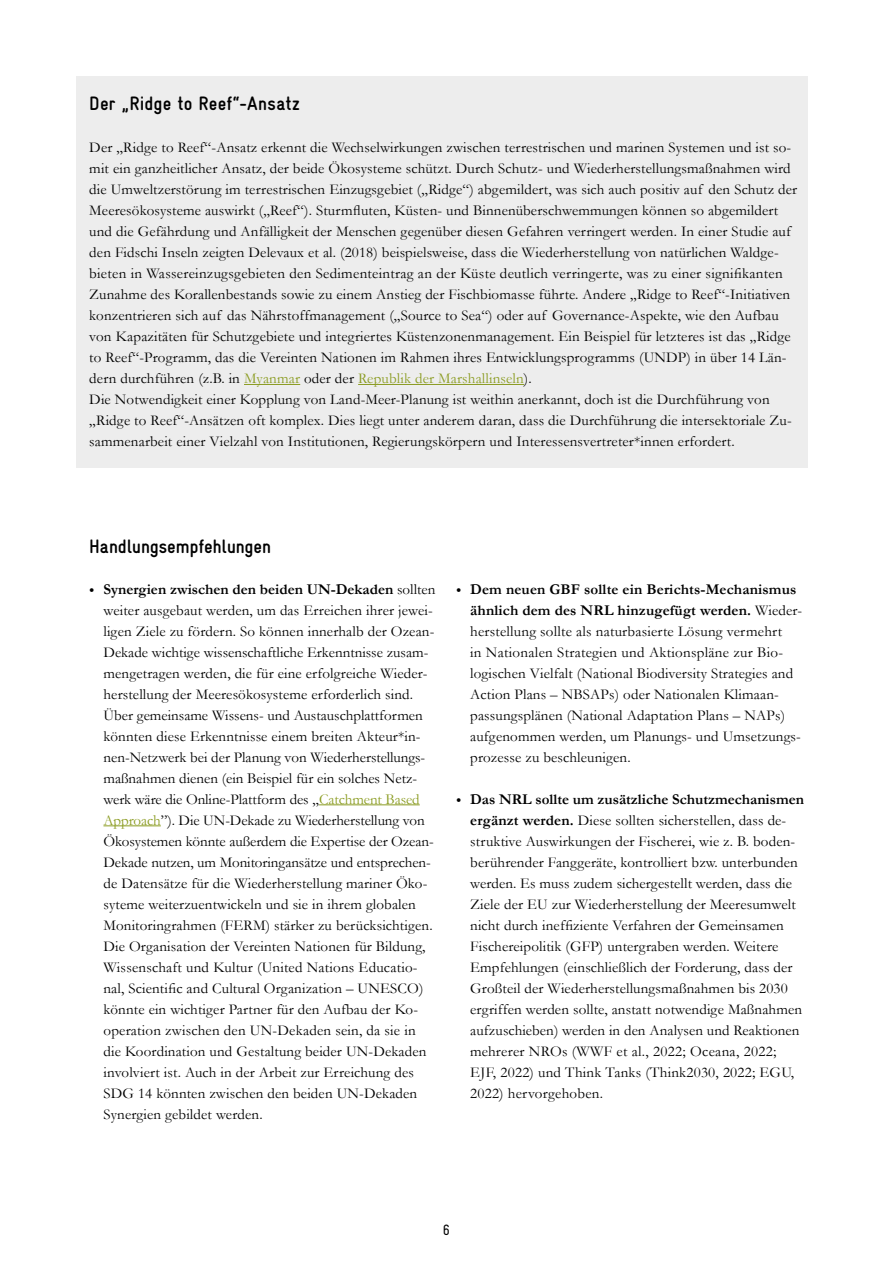
<style>
.page{position:relative;width:893px;height:1263px;background:#fff}
.page>*{position:absolute;margin:0;border:0;box-sizing:border-box;transform-origin:0 0}
.t1{font:700 19.5px "Gravur Condensed";letter-spacing:-.005em;color:#000}
.t2{font:15px/21px "Garamond";letter-spacing:.01em;color:#000}
.t3{font:15px "Gravur Condensed";color:#000}
.s1{color:#8b9c22}
.s2{font-weight:700}
</style>
<div class="page">
<hr style="left:319px;top:804px;width:101px;height:1px;background:#8b9c22">
<hr style="left:103px;top:825px;width:58px;height:1px;background:#8b9c22">
<div style="left:77px;top:77px;width:731px;height:391px;background:#ededed"></div>
<hr style="left:244px;top:384px;width:56px;height:1px;background:#8b9c22">
<hr style="left:358px;top:384px;width:166px;height:1px;background:#8b9c22">
<h1 class="t1" style="left:89px;top:93px;width:212px">Der „Ridge to Reef“-Ansatz</h1>
<p class="t2" style="left:89px;top:137px;width:709px">Der „Ridge to Reef“-Ansatz erkennt die Wechselwirkungen zwischen terrestrischen und marinen Systemen und ist so&shy;mit ein ganzheitlicher Ansatz, der beide Ökosysteme schützt. Durch Schutz- und Wiederherstellungsmaßnahmen wird die Umweltzerstörung im terrestrischen Einzugsgebiet („Ridge“) abgemildert, was sich auch positiv auf den Schutz der Meeresökosysteme auswirkt („Reef“). Sturmfluten, Küsten- und Binnenüberschwemmungen können so abgemildert und die Gefährdung und Anfälligkeit der Menschen gegenüber diesen Gefahren verringert werden. In einer Studie auf den Fidschi Inseln zeigten Delevaux et al. (2018) beispielsweise, dass die Wiederherstellung von natürlichen Waldge&shy;bieten in Wassereinzugsgebieten den Sedimenteintrag an der Küste deutlich verringerte, was zu einer signifikanten Zunahme des Korallenbestands sowie zu einem Anstieg der Fischbiomasse führte. Andere „Ridge to Reef“-Initiativen konzentrieren sich auf das Nährstoffmanagement („Source to Sea“) oder auf Governance-Aspekte, wie den Aufbau von Kapazitäten für Schutzgebiete und integriertes Küstenzonenmanagement. Ein Beispiel für letzteres ist das „Ridge to Reef“-Programm, das die Vereinten Nationen im Rahmen ihres Entwicklungsprogramms (UNDP) in über 14 Län&shy;dern durchführen (z.B. in <span class="s1">Myanmar</span> oder der <span class="s1">Republik der Marshallinseln</span>).<br>Die Notwendigkeit einer Kopplung von Land-Meer-Planung ist weithin anerkannt, doch ist die Durchführung von „Ridge to Reef“-Ansätzen oft komplex. Dies liegt unter anderem daran, dass die Durchführung die intersektoriale Zu&shy;sammenarbeit einer Vielzahl von Institutionen, Regierungskörpern und Interessensvertreter*innen erfordert.</p>
<h1 class="t1" style="left:89px;top:535px;width:183px">Handlungsempfehlungen</h1>
<p class="t2" style="left:89px;top:579px;width:7px">•</p>
<p class="t2" style="left:456px;top:579px;width:7px">•</p>
<p class="t2" style="left:103px;top:578px;width:333px"><span class="s2">Synergien zwischen den beiden UN-Dekaden</span> sollten weiter ausgebaut werden, um das Erreichen ihrer jewei&shy;ligen Ziele zu fördern. So können innerhalb der Ozean-Dekade wichtige wissenschaftliche Erkenntnisse zusam&shy;mengetragen werden, die für eine erfolgreiche Wieder&shy;herstellung der Meeresökosysteme erforderlich sind.<br>Über gemeinsame Wissens- und Austauschplattformen könnten diese Erkenntnisse einem breiten Akteur*in&shy;nen-Netzwerk bei der Planung von Wiederherstellungs&shy;maßnahmen dienen (ein Beispiel für ein solches Netz&shy;werk wäre die Online-Plattform des „<span class="s1">Catchment Based Approach</span>”). Die UN-Dekade zu Wiederherstellung von Ökosystemen könnte außerdem die Expertise der Ozean-Dekade nutzen, um Monitoringansätze und entsprechen&shy;de Datensätze für die Wiederherstellung mariner Öko&shy;syteme weiterzuentwickeln und sie in ihrem globalen Monitoringrahmen (FERM) stärker zu berücksichtigen.<br>Die Organisation der Vereinten Nationen für Bildung, Wissenschaft und Kultur (United Nations Educatio&shy;nal, Scientific and Cultural Organization – UNESCO) könnte ein wichtiger Partner für den Aufbau der Ko&shy;operation zwischen den UN-Dekaden sein, da sie in die Koordination und Gestaltung beider UN-Dekaden involviert ist. Auch in der Arbeit zur Erreichung des SDG 14 könnten zwischen den beiden UN-Dekaden Synergien gebildet werden.</p>
<p class="t2" style="left:470px;top:578px;width:333px"><span class="s2">Dem neuen GBF sollte ein Berichts-Mechanismus ähnlich dem des NRL hinzugefügt werden.</span> Wieder&shy;herstellung sollte als naturbasierte Lösung vermehrt<br>in Nationalen Strategien und Aktionspläne zur Bio&shy;logischen Vielfalt (National Biodiversity Strategies and Action Plans – NBSAPs) oder Nationalen Klimaan&shy;passungsplänen (National Adaptation Plans – NAPs) aufgenommen werden, um Planungs- und Umsetzungs&shy;prozesse zu beschleunigen.</p>
<p class="t2" style="left:470px;top:788px;width:335px"><span class="s2">Das NRL sollte um zusätzliche Schutzmechanismen ergänzt werden.</span> Diese sollten sicherstellen, dass de&shy;struktive Auswirkungen der Fischerei, wie z. B. boden&shy;berührender Fanggeräte, kontrolliert bzw. unterbunden werden. Es muss zudem sichergestellt werden, dass die Ziele der EU zur Wiederherstellung der Meeresumwelt nicht durch ineffiziente Verfahren der Gemeinsamen Fischereipolitik (GFP) untergraben werden. Weitere Empfehlungen (einschließlich der Forderung, dass der Großteil der Wiederherstellungsmaßnahmen bis 2030 ergriffen werden sollte, anstatt notwendige Maßnahmen aufzuschieben) werden in den Analysen und Reaktionen mehrerer NROs (WWF et al., 2022; Oceana, 2022; EJF, 2022) und Think Tanks (Think2030, 2022; EGU, 2022) hervorgehoben.</p>
<p class="t2" style="left:456px;top:789px;width:7px">•</p>
<p class="t3" style="left:443px;top:1221px;width:9px">6</p>
</div>
